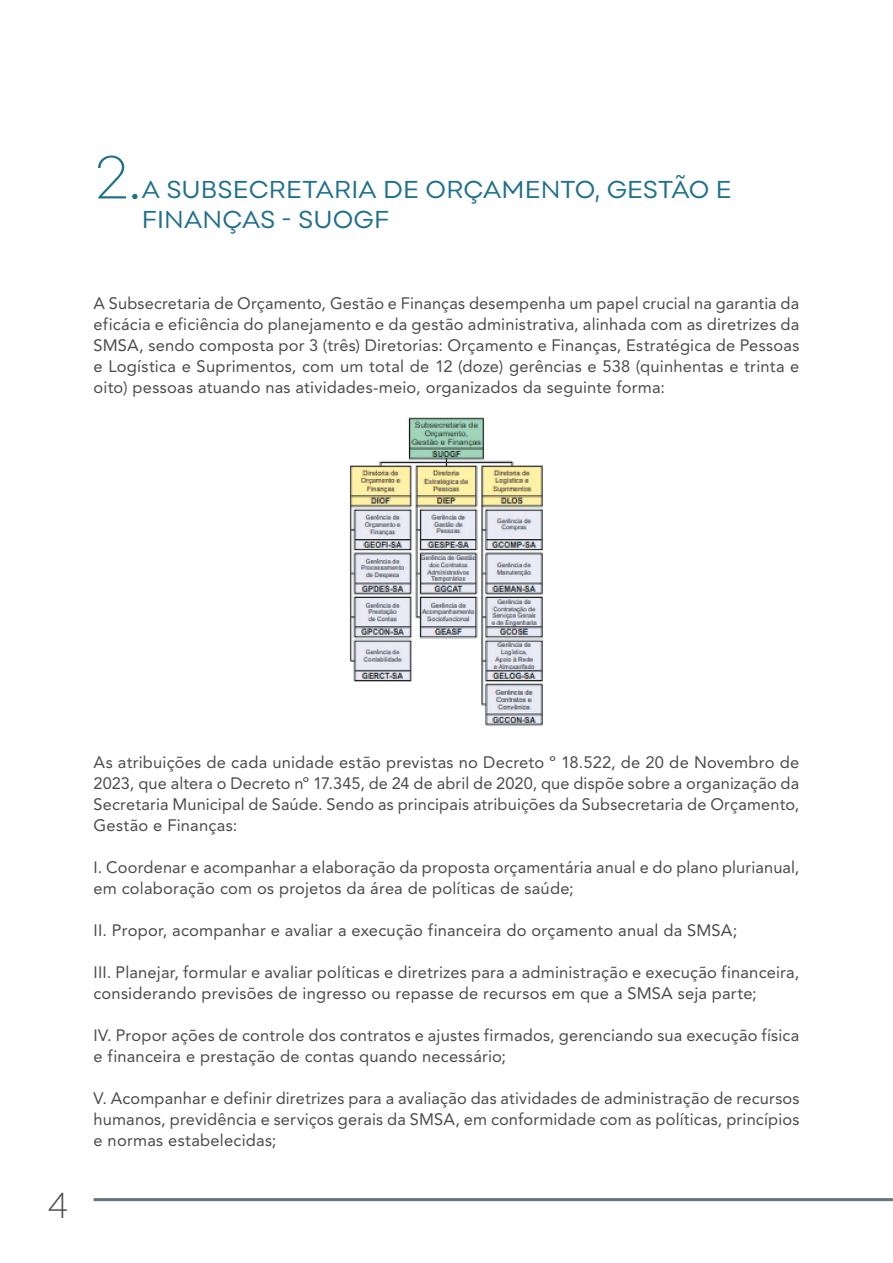
<style>
.page{position:relative;width:893px;height:1263px;background:#fff}
.page>*{position:absolute;margin:0;border:0;box-sizing:border-box;transform-origin:0 0}
.t1{font:200 63px "Point";color:#1e708c}
.t2{font:36px "Museo Sans 100";color:#4b4c4d}
.t3{font:25.5px/29.2px "Point";letter-spacing:.005em;color:#1e708c}
.t4{font:16.5px/21px "Avenir";letter-spacing:.01em;color:#4b4c4d;text-align:justify}
</style>
<div class="page">
<hr style="left:94px;top:1198px;width:799px;height:3px;background:#65737c">
<img style="left:349px;top:417px;width:194px;height:309px">
<h1 class="t1" style="left:94px;top:139px;width:50px">2.</h1>
<h3 class="t3" style="left:142px;top:175px;width:592px">A SUBSECRETARIA DE ORÇAMENTO, GESTÃO E<br>FINANÇAS - SUOGF</h3>
<p class="t4" style="left:94px;top:294px;width:707px">A Subsecretaria de Orçamento, Gestão e Finanças desempenha um papel crucial na garantia da eficácia e eficiência do planejamento e da gestão administrativa, alinhada com as diretrizes da SMSA, sendo composta por 3 (três) Diretorias: Orçamento e Finanças, Estratégica de Pessoas e Logística e Suprimentos, com um total de 12 (doze) gerências e 538 (quinhentas e trinta e oito) pessoas atuando nas atividades-meio, organizados da seguinte forma:</p>
<h2 class="t2" style="left:48px;top:1186px;width:23px">4</h2>
<p class="t4" style="left:94px;top:752px;width:707px">As atribuições de cada unidade estão previstas no Decreto º 18.522, de 20 de Novembro de 2023, que altera o Decreto nº 17.345, de 24 de abril de 2020, que dispõe sobre a organização da Secretaria Municipal de Saúde. Sendo as principais atribuições da Subsecretaria de Orçamento, Gestão e Finanças:</p>
<p class="t4" style="left:94px;top:857px;width:707px">I. Coordenar e acompanhar a elaboração da proposta orçamentária anual e do plano plurianual, em colaboração com os projetos da área de políticas de saúde;</p>
<p class="t4" style="left:94px;top:920px;width:645px">II. Propor, acompanhar e avaliar a execução financeira do orçamento anual da SMSA;</p>
<p class="t4" style="left:94px;top:962px;width:707px">III. Planejar, formular e avaliar políticas e diretrizes para a administração e execução financeira, considerando previsões de ingresso ou repasse de recursos em que a SMSA seja parte;</p>
<p class="t4" style="left:94px;top:1025px;width:707px">IV. Propor ações de controle dos contratos e ajustes firmados, gerenciando sua execução física e financeira e prestação de contas quando necessário;</p>
<p class="t4" style="left:94px;top:1088px;width:707px">V. Acompanhar e definir diretrizes para a avaliação das atividades de administração de recursos humanos, previdência e serviços gerais da SMSA, em conformidade com as políticas, princípios e normas estabelecidas;</p>
</div>
